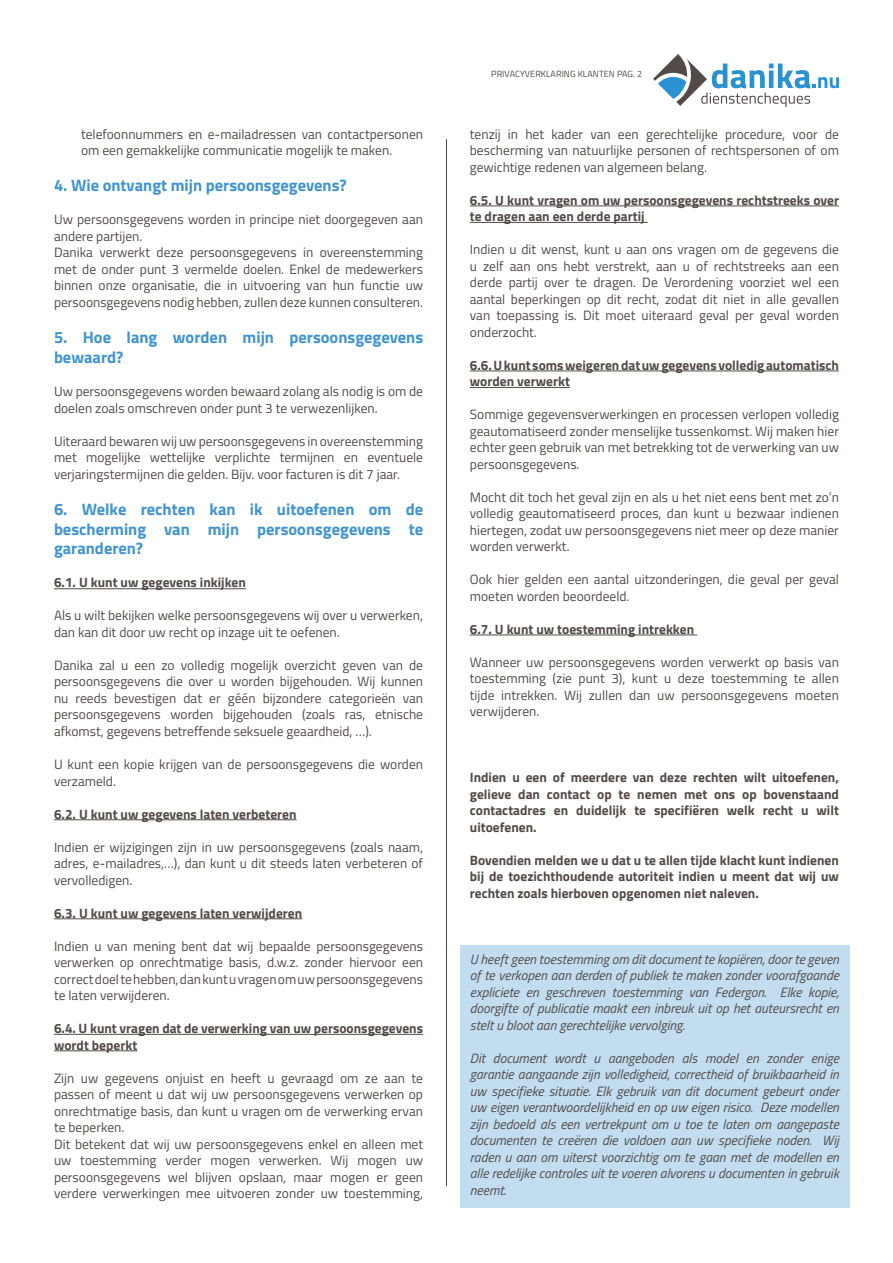
<style>
.page{position:relative;width:893px;height:1263px;background:#fff}
.page>*{position:absolute;margin:0;border:0;box-sizing:border-box;transform-origin:0 0}
.titel{font:700 16.5px/19.8px "Titillium Web";color:#4194d0}
.t1{font:13.5px/16.5px "Titillium Web";color:#524a47;text-align:justify}
.t2{font:italic 13.5px/16.5px "Titillium Web";color:#524a47;text-align:justify}
.t3{font:700 13.5px/16.5px "Titillium Web";color:#524a47}
.t4{font:9px "Titillium Web";letter-spacing:.01em;color:#524a47}
</style>
<div class="page">
<div style="left:460px;top:946px;width:390px;height:262px;background:#c2ddf0"></div>
<hr style="left:54px;top:588px;width:192px;height:1px;background:#524a47">
<hr style="left:54px;top:819px;width:243px;height:1px;background:#524a47">
<hr style="left:54px;top:918px;width:248px;height:1px;background:#524a47">
<hr style="left:54px;top:1034px;width:369px;height:1px;background:#524a47">
<hr style="left:54px;top:1050px;width:83px;height:1px;background:#524a47">
<hr style="left:470px;top:206px;width:369px;height:1px;background:#524a47">
<hr style="left:470px;top:222px;width:178px;height:1px;background:#524a47">
<hr style="left:470px;top:371px;width:369px;height:1px;background:#524a47">
<hr style="left:470px;top:387px;width:100px;height:1px;background:#524a47">
<hr style="left:470px;top:635px;width:227px;height:1px;background:#524a47">
<hr style="left:446px;top:139px;width:1px;height:1047px;background:#524a47">
<svg style="left:653px;top:54px;width:186px;height:53px"></svg>
<p class="t1" style="left:81px;top:125px;width:344px">telefoonnummers en e-mailadressen van contactpersonen om een gemakkelijke communicatie mogelijk te maken.</p>
<p class="titel" style="left:54px;top:175px;width:294px">4. Wie ontvangt mijn persoonsgegevens?</p>
<p class="t1" style="left:54px;top:211px;width:371px">Uw persoonsgegevens worden in principe niet doorgegeven aan andere partijen.</p>
<p class="t1" style="left:54px;top:244px;width:371px">Danika verwerkt deze persoonsgegevens in overeenstemming met de onder punt 3 vermelde doelen. Enkel de medewerkers binnen onze organisatie, die in uitvoering van hun functie uw persoonsgegevens nodig hebben, zullen deze kunnen consulteren.</p>
<p class="titel" style="left:54px;top:327px;width:371px">5. Hoe lang worden mijn persoonsgegevens bewaard?</p>
<p class="t1" style="left:54px;top:382px;width:371px">Uw persoonsgegevens worden bewaard zolang als nodig is om de doelen zoals omschreven onder punt 3 te verwezenlijken.</p>
<p class="t1" style="left:54px;top:432px;width:371px">Uiteraard bewaren wij uw persoonsgegevens in overeenstemming met mogelijke wettelijke verplichte termijnen en eventuele verjaringstermijnen die gelden. Bijv. voor facturen is dit 7 jaar.</p>
<p class="titel" style="left:54px;top:498px;width:371px;text-align:justify">6. Welke rechten kan ik uitoefenen om de bescherming van mijn persoonsgegevens te garanderen?</p>
<p class="t3" style="left:54px;top:574px;width:193px">6.1. U kunt uw gegevens inkijken</p>
<p class="t1" style="left:54px;top:607px;width:371px">Als u wilt bekijken welke persoonsgegevens wij over u verwerken, dan kan dit door uw recht op inzage uit te oefenen.</p>
<p class="t1" style="left:54px;top:656px;width:371px">Danika zal u een zo volledig mogelijk overzicht geven van de persoonsgegevens die over u worden bijgehouden. Wij kunnen nu reeds bevestigen dat er géén bijzondere categorieën van persoonsgegevens worden bijgehouden (zoals ras, etnische afkomst, gegevens betreffende seksuele geaardheid, …).</p>
<p class="t1" style="left:54px;top:755px;width:371px">U kunt een kopie krijgen van de persoonsgegevens die worden verzameld.</p>
<p class="t3" style="left:54px;top:805px;width:244px">6.2. U kunt uw gegevens laten verbeteren</p>
<p class="t1" style="left:54px;top:838px;width:371px">Indien er wijzigingen zijn in uw persoonsgegevens (zoals naam, adres, e-mailadres,…), dan kunt u dit steeds laten verbeteren of vervolledigen.</p>
<p class="t3" style="left:54px;top:904px;width:250px">6.3. U kunt uw gegevens laten verwijderen</p>
<p class="t1" style="left:54px;top:937px;width:371px">Indien u van mening bent dat wij bepaalde persoonsgegevens verwerken op onrechtmatige basis, d.w.z. zonder hiervoor een correct doel te hebben, dan kunt u vragen om uw persoonsgegevens te laten verwijderen.</p>
<p class="t3" style="left:54px;top:1019px;width:371px">6.4. U kunt vragen dat de verwerking van uw persoonsgegevens wordt beperkt</p>
<p class="t1" style="left:54px;top:1069px;width:371px">Zijn uw gegevens onjuist en heeft u gevraagd om ze aan te passen of meent u dat wij uw persoonsgegevens verwerken op onrechtmatige basis, dan kunt u vragen om de verwerking ervan te beperken.</p>
<p class="t1" style="left:54px;top:1135px;width:371px">Dit betekent dat wij uw persoonsgegevens enkel en alleen met uw toestemming verder mogen verwerken. Wij mogen uw persoonsgegevens wel blijven opslaan, maar mogen er geen verdere verwerkingen mee uitvoeren zonder uw toestemming,</p>
<p class="t4" style="left:491px;top:67px;width:152px">PRIVACYVERKLARING KLANTEN PAG. 2</p>
<p class="t1" style="left:470px;top:125px;width:371px">tenzij in het kader van een gerechtelijke procedure, voor de bescherming van natuurlijke personen of rechtspersonen of om gewichtige redenen van algemeen belang.</p>
<p class="t3" style="left:470px;top:191px;width:371px">6.5. U kunt vragen om uw persoonsgegevens rechtstreeks over te dragen aan een derde partij</p>
<p class="t1" style="left:470px;top:240px;width:371px">Indien u dit wenst, kunt u aan ons vragen om de gegevens die u zelf aan ons hebt verstrekt, aan u of rechtstreeks aan een derde partij over te dragen. De Verordening voorziet wel een aantal beperkingen op dit recht, zodat dit niet in alle gevallen van toepassing is. Dit moet uiteraard geval per geval worden onderzocht.</p>
<p class="t3" style="left:470px;top:356px;width:371px">6.6. U kunt soms weigeren dat uw gegevens volledig automatisch worden verwerkt</p>
<p class="t1" style="left:470px;top:405px;width:371px">Sommige gegevensverwerkingen en processen verlopen volledig geautomatiseerd zonder menselijke tussenkomst. Wij maken hier echter geen gebruik van met betrekking tot de verwerking van uw persoonsgegevens.</p>
<p class="t1" style="left:470px;top:488px;width:371px">Mocht dit toch het geval zijn en als u het niet eens bent met zo’n volledig geautomatiseerd proces, dan kunt u bezwaar indienen hiertegen, zodat uw persoonsgegevens niet meer op deze manier worden verwerkt.</p>
<p class="t1" style="left:470px;top:570px;width:371px">Ook hier gelden een aantal uitzonderingen, die geval per geval moeten worden beoordeeld.</p>
<p class="t3" style="left:470px;top:620px;width:226px">6.7. U kunt uw toestemming intrekken</p>
<p class="t1" style="left:470px;top:653px;width:371px">Wanneer uw persoonsgegevens worden verwerkt op basis van toestemming (zie punt 3), kunt u deze toestemming te allen tijde intrekken. Wij zullen dan uw persoonsgegevens moeten verwijderen.</p>
<p class="t3" style="left:470px;top:768px;width:371px;text-align:justify">Indien u een of meerdere van deze rechten wilt uitoefenen, gelieve dan contact op te nemen met ons op bovenstaand contactadres en duidelijk te specifiëren welk recht u wilt uitoefenen.</p>
<p class="t3" style="left:470px;top:851px;width:371px;text-align:justify">Bovendien melden we u dat u te allen tijde klacht kunt indienen bij de toezichthoudende autoriteit indien u meent dat wij uw rechten zoals hierboven opgenomen niet naleven.</p>
<p class="t2" style="left:470px;top:950px;width:371px">U heeft geen toestemming om dit document te kopiëren, door te geven of te verkopen aan derden of publiek te maken zonder voorafgaande expliciete en geschreven toestemming van Federgon. Elke kopie, doorgifte of publicatie maakt een inbreuk uit op het auteursrecht en stelt u bloot aan gerechtelijke vervolging.</p>
<p class="t2" style="left:470px;top:1049px;width:371px">Dit document wordt u aangeboden als model en zonder enige garantie aangaande zijn volledigheid, correctheid of bruikbaarheid in uw specifieke situatie. Elk gebruik van dit document gebeurt onder uw eigen verantwoordelijkheid en op uw eigen risico. Deze modellen zijn bedoeld als een vertrekpunt om u toe te laten om aangepaste documenten te creëren die voldoen aan uw specifieke noden. Wij raden u aan om uiterst voorzichtig om te gaan met de modellen en alle redelijke controles uit te voeren alvorens u documenten in gebruik neemt.</p>
</div>
